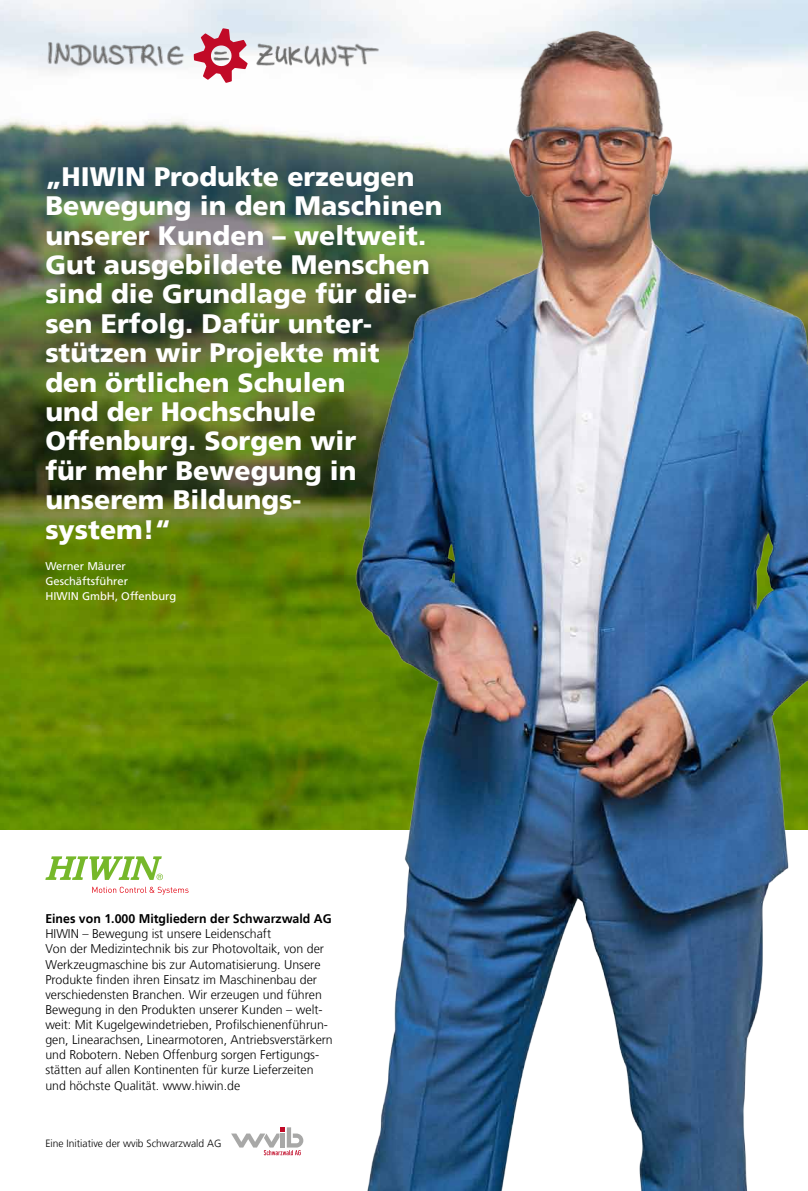
<style>
.page{position:relative;width:808px;height:1191px;background:#fff}
.page>*{position:absolute;margin:0;border:0;box-sizing:border-box;transform-origin:0 0}
.t1{font:900 26.6px/29.4px "Frutiger";color:#fff}
.t2{font:300 12.6px/15.1px "Frutiger";color:#000}
.t3{font:700 12.6px "Frutiger";color:#000}
.t4{font:11.2px/15px "Frutiger";color:#fff}
.t5{font:300 10.5px "Frutiger";color:#000}
</style>
<div class="page">
<img style="left:0;top:0;width:265px;height:829px">
<svg style="left:231px;top:1133px;width:34px;height:22px"></svg>
<img style="left:265px;top:0;width:543px;height:1191px">
<svg style="left:45px;top:856px;width:118px;height:24px"></svg>
<svg style="left:92px;top:886px;width:97px;height:8px"></svg>
<img style="left:43px;top:36px;width:143px;height:39px">
<img style="left:254px;top:34px;width:128px;height:38px">
<svg style="left:194px;top:28px;width:54px;height:55px"></svg>
<img style="left:209px;top:37px;width:23px;height:38px">
<p class="t1" style="left:45px;top:162px;width:399px">„HIWIN Produkte erzeugen<br>Bewegung in den Maschinen unserer Kunden – weltweit.<br>Gut ausgebildete Menschen sind die Grundlage für die&shy;sen Erfolg. Dafür unter&shy;stützen wir Projekte mit<br>den örtlichen Schulen<br>und der Hochschule<br>Offenburg. Sorgen wir<br>für mehr Bewegung in unserem Bildungs-<br>system!“</p>
<p class="t4" style="left:45px;top:558px;width:133px">Werner Mäurer<br>Geschäftsführer<br>HIWIN GmbH, Offenburg</p>
<p class="t3" style="left:45px;top:911px;width:288px">Eines von 1.000 Mitgliedern der Schwarzwald AG</p>
<p class="t2" style="left:45px;top:926px;width:289px">HIWIN – Bewegung ist unsere Leidenschaft<br>Von der Medizintechnik bis zur Photovoltaik, von der Werkzeugmaschine bis zur Automatisierung. Unsere Produkte finden ihren Einsatz im Maschinenbau der verschiedensten Branchen. Wir erzeugen und führen Bewegung in den Produkten unserer Kunden – welt&shy;weit: Mit Kugelgewindetrieben, Profilschienenführun&shy;gen, Linearachsen, Linearmotoren, Antriebsverstärkern und Robotern. Neben Offenburg sorgen Fertigungs&shy;stätten auf allen Kontinenten für kurze Lieferzeiten und höchste Qualität. www.hiwin.de</p>
<p class="t5" style="left:45px;top:1137px;width:178px">Eine Initiative der wvib Schwarzwald AG</p>
</div>
